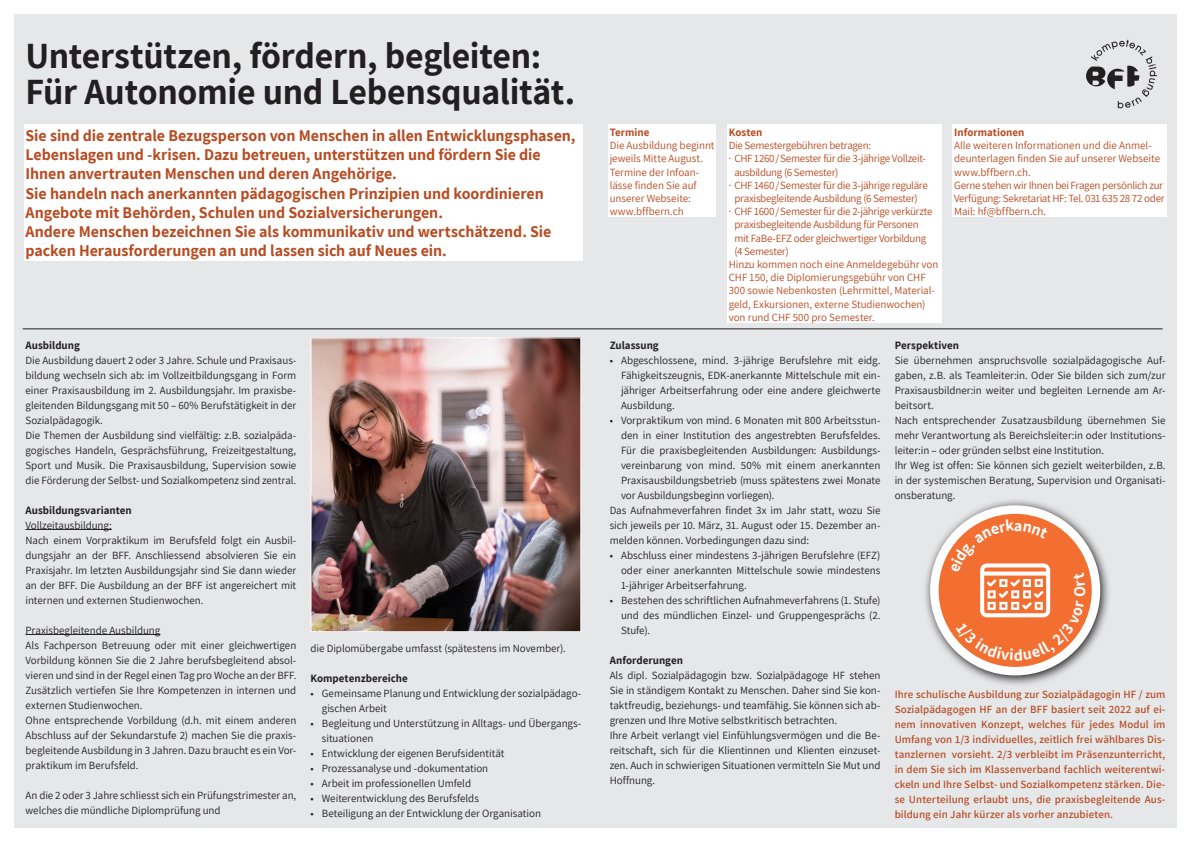
<style>
.page{position:relative;width:1191px;height:842px;background:#fff}
.page>*{position:absolute;margin:0;border:0;box-sizing:border-box;transform-origin:0 0}
.t1{font:700 36px/36px "Assistant";letter-spacing:-.01em;color:#231f20}
.t2{font:700 16px/19.2px "Assistant";letter-spacing:-.005em;color:#b84b21}
.t3{font:11px/15px "Assistant";letter-spacing:-.005em;color:#231f20;text-align:justify}
.t4{font:11px/13.2px "Assistant";letter-spacing:-.01em;color:#b84b21}
.t5{font:600 11px/15px "Assistant";letter-spacing:.005em;color:#b84b21;text-align:justify}
.t6{font:11px "Assistant";letter-spacing:-.03em;color:#b84b21}
.t7{font:700 11px "Assistant";color:#231f20}
.t8{font:11px "Assistant";letter-spacing:.01em;color:#b84b21}
.t9{font:700 11px "Assistant";color:#b84b21}
</style>
<div class="page">
<div style="left:14px;top:14px;width:1162px;height:814px;background:#e6e7e9"></div>
<div style="left:24px;top:125px;width:559px;height:136px;background:#fff"></div>
<div style="left:608px;top:125px;width:108px;height:92px;background:#fff"></div>
<div style="left:952px;top:125px;width:214px;height:92px;background:#fff"></div>
<svg style="left:1086px;top:40px;width:71px;height:68px"></svg>
<hr style="left:23px;top:329px;width:1139px;height:1px;background:#231f20">
<div style="left:727px;top:125px;width:214px;height:198px;background:#fff"></div>
<hr style="left:26px;top:529px;width:86px;height:1px;background:#231f20">
<hr style="left:26px;top:634px;width:134px;height:1px;background:#231f20">
<img style="left:312px;top:339px;width:267px;height:291px">
<div style="left:310px;top:337px;width:271px;height:295px;border:1px solid #fff"></div>
<svg style="left:925px;top:500px;width:184px;height:185px"></svg>
<div style="left:930px;top:505px;width:170px;height:170px;background:#fff;border-radius:50%"></div>
<div style="left:938px;top:514px;width:153px;height:153px;background:#f36e31;border-radius:50%"></div>
<svg style="left:950px;top:519px;width:135px;height:142px"></svg>
<p class="t1" style="left:26px;top:37px;width:551px">Unterstützen, fördern, begleiten:<br>Für Autonomie und Lebensqualität.</p>
<p class="t2" style="left:26px;top:126px;width:551px">Sie sind die zentrale Bezugsperson von Menschen in allen Entwicklungsphasen,<br>Lebenslagen und -krisen. Dazu betreuen, unterstützen und fördern Sie die</p>
<p class="t2" style="left:26px;top:164px;width:373px">Ihnen anvertrauten Menschen und deren Angehörige.</p>
<p class="t2" style="left:26px;top:183px;width:520px">Sie handeln nach anerkannten pädagogischen Prinzipien und koordinieren</p>
<p class="t2" style="left:26px;top:202px;width:419px">Angebote mit Behörden, Schulen und Sozialversicherungen.</p>
<p class="t2" style="left:26px;top:222px;width:527px">Andere Menschen bezeichnen Sie als kommunikativ und wertschätzend. Sie</p>
<p class="t2" style="left:26px;top:241px;width:423px">packen Herausforderungen an und lassen sich auf Neues ein.</p>
<p class="t7" style="left:26px;top:337px;width:56px">Ausbildung</p>
<p class="t3" style="left:26px;top:352px;width:272px">Die Ausbildung dauert 2 oder 3 Jahre. Schule und Praxisaus&shy;bildung wechseln sich ab: im Vollzeitbildungsgang in Form einer Praxisausbildung im 2. Ausbildungsjahr. Im praxisbe&shy;gleitenden Bildungsgang mit 50 – 60% Berufstätigkeit in der Sozialpädagogik.</p>
<p class="t3" style="left:26px;top:427px;width:272px">Die Themen der Ausbildung sind vielfältig: z.B. sozialpäda&shy;gogisches Handeln, Gesprächsführung, Freizeitgestaltung, Sport und Musik. Die Praxisausbildung, Supervision sowie die Förderung der Selbst- und Sozialkompetenz sind zentral.</p>
<p class="t7" style="left:26px;top:502px;width:108px">Ausbildungsvarianten</p>
<p class="t3" style="left:26px;top:517px;width:88px">Vollzeitausbildung:</p>
<p class="t3" style="left:26px;top:532px;width:272px">Nach einem Vorpraktikum im Berufsfeld folgt ein Ausbil&shy;dungsjahr an der BFF. Anschliessend absolvieren Sie ein Praxisjahr. Im letzten Ausbildungsjahr sind Sie dann wieder an der BFF. Die Ausbildung an der BFF ist angereichert mit internen und externen Studienwochen.</p>
<p class="t3" style="left:26px;top:622px;width:136px">Praxisbegleitende Ausbildung</p>
<p class="t3" style="left:26px;top:637px;width:272px">Als Fachperson Betreuung oder mit einer gleichwertigen Vorbildung können Sie die 2 Jahre berufsbegleitend absol&shy;vieren und sind in der Regel einen Tag pro Woche an der BFF.<br>Zusätzlich vertiefen Sie Ihre Kompetenzen in internen und externen Studienwochen.</p>
<p class="t3" style="left:26px;top:712px;width:272px">Ohne entsprechende Vorbildung (d.h. mit einem anderen Abschluss auf der Sekundarstufe 2) machen Sie die praxis&shy;begleitende Ausbildung in 3 Jahren. Dazu braucht es ein Vor&shy;praktikum im Berufsfeld.</p>
<p class="t3" style="left:26px;top:787px;width:272px">An die 2 oder 3 Jahre schliesst sich ein Prüfungstrimester an, welches die mündliche Diplomprüfung und</p>
<p class="t3" style="left:310px;top:640px;width:257px">die Diplomübergabe umfasst (spätestens im November).</p>
<p class="t7" style="left:310px;top:671px;width:99px">Kompetenzbereiche</p>
<p class="t3" style="left:322px;top:685px;width:261px;text-indent:-11px">• Gemeinsame Planung und Entwicklung der sozialpädago&shy;gischen Arbeit</p>
<p class="t3" style="left:322px;top:715px;width:261px;text-indent:-11px">• Begleitung und Unterstützung in Alltags- und Übergangs&shy;situationen</p>
<p class="t3" style="left:310px;top:745px;width:195px">• Entwicklung der eigenen Berufsidentität</p>
<p class="t3" style="left:310px;top:760px;width:179px">• Prozessanalyse und -dokumentation</p>
<p class="t3" style="left:310px;top:775px;width:162px">• Arbeit im professionellen Umfeld</p>
<p class="t3" style="left:310px;top:790px;width:170px">• Weiterentwicklung des Berufsfelds</p>
<p class="t3" style="left:310px;top:805px;width:232px">• Beteiligung an der Entwicklung der Organisation</p>
<p class="t9" style="left:609px;top:125px;width:41px">Termine</p>
<p class="t4" style="left:609px;top:138px;width:106px">Die Ausbildung beginnt</p>
<p class="t4" style="left:609px;top:152px;width:95px">jeweils Mitte August.</p>
<p class="t4" style="left:609px;top:165px;width:91px">Termine der Infoan&shy;lässe finden Sie auf unserer Webseite:</p>
<p class="t8" style="left:609px;top:204px;width:75px">www.bffbern.ch</p>
<p class="t9" style="left:729px;top:125px;width:35px">Kosten</p>
<p class="t4" style="left:729px;top:138px;width:144px">Die Semestergebühren betragen:</p>
<p class="t6" style="left:729px;top:151px;width:198px">· CHF 1260/Semester für die 3-jährige Vollzeit-</p>
<p class="t4" style="left:734px;top:165px;width:105px">ausbildung (6 Semester)</p>
<p class="t6" style="left:729px;top:178px;width:200px">· CHF 1460/Semester für die 3-jährige reguläre</p>
<p class="t4" style="left:734px;top:191px;width:185px">praxisbegleitende Ausbildung (6 Semester)</p>
<p class="t6" style="left:729px;top:204px;width:205px">· CHF 1600/Semester für die 2-jährige verkürzte</p>
<p class="t4" style="left:734px;top:218px;width:186px">praxisbegleitende Ausbildung für Personen</p>
<p class="t6" style="left:734px;top:230px;width:193px">mit FaBe-EFZ oder gleichwertiger Vorbildung</p>
<p class="t4" style="left:734px;top:244px;width:56px">(4 Semester)</p>
<p class="t4" style="left:729px;top:257px;width:211px">Hinzu kommen noch eine Anmeldegebühr von CHF 150, die Diplomierungsgebühr von CHF 300 sowie Nebenkosten (Lehrmittel, Material&shy;geld, Exkursionen, externe Studienwochen) von rund CHF 500 pro Semester.</p>
<p class="t9" style="left:954px;top:125px;width:72px">Informationen</p>
<p class="t4" style="left:954px;top:138px;width:207px">Alle weiteren Informationen und die Anmel&shy;deunterlagen finden Sie auf unserer Webseite</p>
<p class="t8" style="left:954px;top:164px;width:78px">www.bffbern.ch.</p>
<p class="t4" style="left:954px;top:178px;width:212px">Gerne stehen wir Ihnen bei Fragen persönlich zur<br>Verfügung: Sekretariat HF: Tel. 031 635 28 72 oder<br>Mail: hf@bffbern.ch.</p>
<p class="t7" style="left:609px;top:337px;width:51px">Zulassung</p>
<p class="t3" style="left:621px;top:352px;width:261px;text-indent:-11px">• Abgeschlossene, mind. 3-jährige Berufslehre mit eidg.<br>Fähigkeitszeugnis, EDK-anerkannte Mittelschule mit ein&shy;jähriger Arbeitserfahrung oder eine andere gleichwerte Ausbildung.</p>
<p class="t3" style="left:621px;top:412px;width:261px;text-indent:-11px">• Vorpraktikum von mind. 6 Monaten mit 800 Arbeitsstun&shy;den in einer Institution des angestrebten Berufsfeldes.<br>Für die praxisbegleitenden Ausbildungen: Ausbildungs&shy;vereinbarung von mind. 50% mit einem anerkannten Praxisausbildungsbetrieb (muss spätestens zwei Monate vor Ausbildungsbeginn vorliegen).</p>
<p class="t3" style="left:609px;top:502px;width:272px">Das Aufnahmeverfahren findet 3x im Jahr statt, wozu Sie sich jeweils per 10. März, 31. August oder 15. Dezember an&shy;melden können. Vorbedingungen dazu sind:</p>
<p class="t3" style="left:621px;top:547px;width:261px;text-indent:-11px">• Abschluss einer mindestens 3-jährigen Berufslehre (EFZ) oder einer anerkannten Mittelschule sowie mindestens 1-jähriger Arbeitserfahrung.</p>
<p class="t3" style="left:621px;top:592px;width:261px;text-indent:-11px">• Bestehen des schriftlichen Aufnahmeverfahrens (1. Stufe) und des mündlichen Einzel- und Gruppengesprächs (2.<br>Stufe).</p>
<p class="t7" style="left:609px;top:652px;width:75px">Anforderungen</p>
<p class="t3" style="left:609px;top:667px;width:272px">Als dipl. Sozialpädagogin bzw. Sozialpädagoge HF stehen Sie in ständigem Kontakt zu Menschen. Daher sind Sie kon&shy;taktfreudig, beziehungs- und teamfähig. Sie können sich ab&shy;grenzen und Ihre Motive selbstkritisch betrachten.</p>
<p class="t3" style="left:609px;top:727px;width:272px">Ihre Arbeit verlangt viel Einfühlungsvermögen und die Be&shy;reitschaft, sich für die Klientinnen und Klienten einzuset&shy;zen. Auch in schwierigen Situationen vermitteln Sie Mut und Hoffnung.</p>
<p class="t7" style="left:894px;top:337px;width:66px">Perspektiven</p>
<p class="t3" style="left:894px;top:352px;width:272px">Sie übernehmen anspruchsvolle sozialpädagogische Auf&shy;gaben, z.B. als Teamleiter:in. Oder Sie bilden sich zum/zur Praxisausbildner:in weiter und begleiten Lernende am Ar&shy;beitsort.</p>
<p class="t3" style="left:894px;top:412px;width:272px">Nach entsprechender Zusatzausbildung übernehmen Sie mehr Verantwortung als Bereichsleiter:in oder Institutions&shy;leiter:in – oder gründen selbst eine Institution.</p>
<p class="t3" style="left:894px;top:457px;width:272px">Ihr Weg ist offen: Sie können sich gezielt weiterbilden, z.B. in der systemischen Beratung, Supervision und Organisati&shy;onsberatung.</p>
<p class="t5" style="left:894px;top:686px;width:272px">Ihre schulische Ausbildung zur Sozialpädagogin HF / zum Sozialpädagogen HF an der BFF basiert seit 2022 auf ei&shy;nem innovativen Konzept, welches für jedes Modul im Umfang von 1/3 individuelles, zeitlich frei wählbares Dis&shy;tanzlernen vorsieht. 2/3 verbleibt im Präsenzunterricht, in dem Sie sich im Klassenverband fachlich weiterentwi&shy;ckeln und Ihre Selbst- und Sozialkompetenz stärken. Die&shy;se Unterteilung erlaubt uns, die praxisbegleitende Aus&shy;bildung ein Jahr kürzer als vorher anzubieten.</p>
</div>
